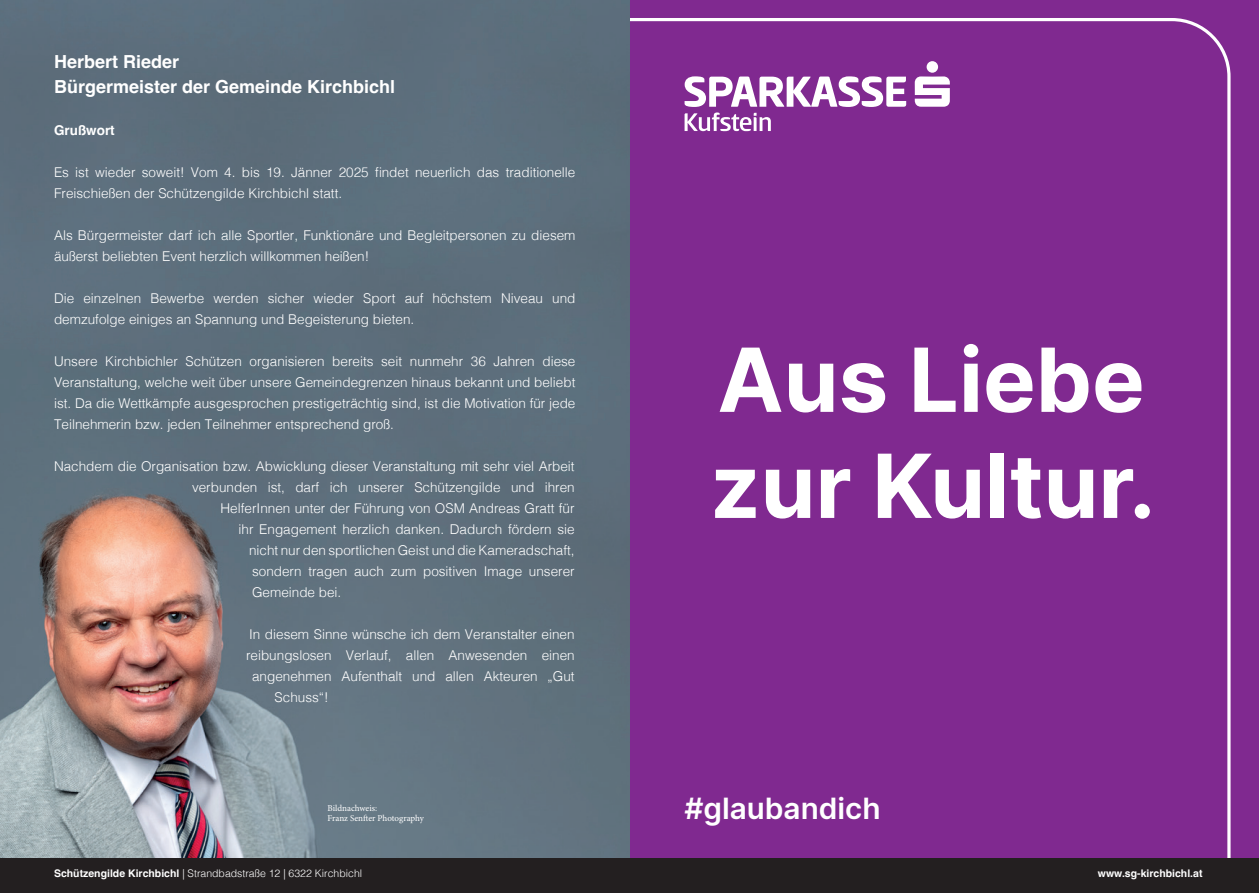
<style>
.page{position:relative;width:1259px;height:893px;background:#fff}
.page>*{position:absolute;margin:0;border:0;box-sizing:border-box;transform-origin:0 0}
.t1{font:700 88.35px/106.1px "Inter";color:#fff}
.t2{font:600 29.7px "Inter";color:#fff}
.t3{font:700 18px/25.5px "Helvetica";color:#fff}
.t4{font:300 13.5px/21px "Helvetica";color:#fff}
.t5{font:700 13.5px "Helvetica";color:#fff}
.t6{font:300 10.5px "Helvetica";color:#fff}
.t7{font:700 10.5px "Helvetica";color:#fff}
.t8{font:9px/10.8px "Minion Pro";letter-spacing:-.005em;color:#fff}
.s1{font-weight:700}
</style>
<div class="page">
<div style="left:630px;top:0;width:629px;height:882px;background:#802990"></div>
<svg style="left:630px;top:18px;width:602px;height:841px"></svg>
<svg style="left:684px;top:76px;width:222px;height:31px"></svg>
<svg style="left:914px;top:76px;width:36px;height:31px"></svg>
<div style="left:926px;top:61px;width:12px;height:12px;background:#fff;border-radius:50%"></div>
<svg style="left:684px;top:113px;width:87px;height:18px"></svg>
<img style="left:0;top:0;width:629px;height:859px">
<div style="left:0;top:859px;width:1259px;height:34px;background:#231f20"></div>
<h3 class="t3" style="left:54px;top:50px;width:343px">Herbert Rieder<br>Bürgermeister der Gemeinde Kirchbichl</h3>
<p class="t5" style="left:54px;top:122px;width:62px">Grußwort</p>
<p class="t4" style="left:54px;top:161px;width:523px">Es ist wieder soweit! Vom 4. bis 19. Jänner 2025 findet neuerlich das traditionelle<br>Freischießen der Schützengilde Kirchbichl statt.</p>
<p class="t4" style="left:54px;top:224px;width:523px">Als Bürgermeister darf ich alle Sportler, Funktionäre und Begleitpersonen zu diesem äußerst beliebten Event herzlich willkommen heißen!</p>
<p class="t4" style="left:54px;top:287px;width:523px">Die einzelnen Bewerbe werden sicher wieder Sport auf höchstem Niveau und demzufolge einiges an Spannung und Begeisterung bieten.</p>
<p class="t4" style="left:54px;top:350px;width:523px;text-align:justify">Unsere Kirchbichler Schützen organisieren bereits seit nunmehr 36 Jahren diese Veranstaltung, welche weit über unsere Gemeindegrenzen hinaus bekannt und beliebt ist. Da die Wettkämpfe ausgesprochen prestigeträchtig sind, ist die Motivation für jede Teilnehmerin bzw. jeden Teilnehmer entsprechend groß.</p>
<p class="t4" style="left:54px;top:455px;width:522px">Nachdem die Organisation bzw. Abwicklung dieser Veranstaltung mit sehr viel Arbeit</p>
<p class="t4" style="left:192px;top:476px;width:384px">verbunden ist, darf ich unserer Schützengilde und ihren</p>
<p class="t4" style="left:220px;top:497px;width:355px">HelferInnen unter der Führung von OSM Andreas Gratt für</p>
<p class="t4" style="left:238px;top:518px;width:338px">ihr Engagement herzlich danken. Dadurch fördern sie</p>
<p class="t4" style="left:249px;top:539px;width:327px">nicht nur den sportlichen Geist und die Kameradschaft,</p>
<p class="t4" style="left:252px;top:560px;width:324px">sondern tragen auch zum positiven Image unserer</p>
<p class="t4" style="left:252px;top:581px;width:91px">Gemeinde bei.</p>
<p class="t4" style="left:249px;top:623px;width:327px">In diesem Sinne wünsche ich dem Veranstalter einen</p>
<p class="t4" style="left:246px;top:644px;width:330px">reibungslosen Verlauf, allen Anwesenden einen</p>
<p class="t4" style="left:252px;top:665px;width:324px">angenehmen Aufenthalt und allen Akteuren „Gut</p>
<p class="t4" style="left:274px;top:686px;width:56px">Schuss“!</p>
<p class="t8" style="left:327px;top:802px;width:98px">Bildnachweis:<br>Franz Senfter Photography</p>
<h1 class="t1" style="left:710px;top:324px;width:447px">Aus Liebe zur Kultur.</h1>
<h2 class="t2" style="left:684px;top:786px;width:198px">#glaubandich</h2>
<p class="t6" style="left:54px;top:865px;width:310px"><span class="s1">Schützengilde Kirchbichl</span> | Strandbadstraße 12 | 6322 Kirchbichl</p>
<p class="t7" style="left:1098px;top:867px;width:106px">www.sg-kirchbichl.at</p>
</div>
